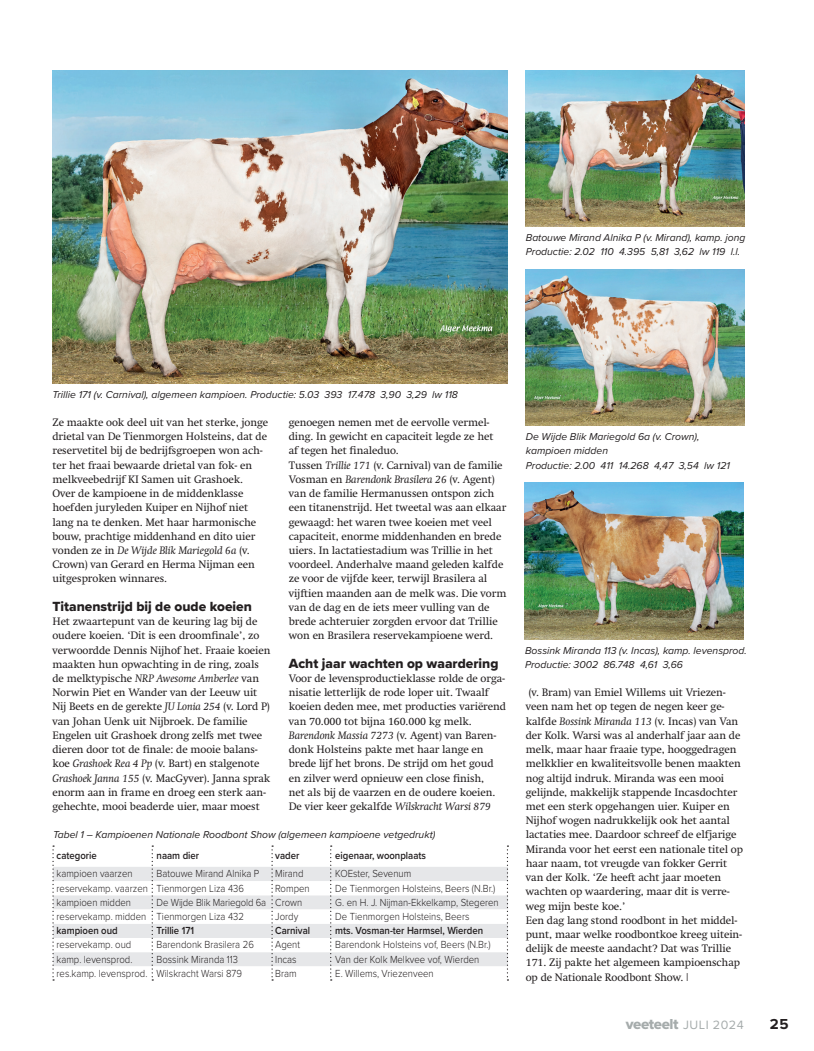
<style>
.page{position:relative;width:814px;height:1051px;background:#fff}
.page>*{position:absolute;margin:0;border:0;box-sizing:border-box;transform-origin:0 0}
.t1{font:15px "Proxima Nova Extrabld";letter-spacing:-.02em;color:#a6acac}
.t2{font:700 15px "Proxima Nova";color:#231f20}
.t3{font:13.75px "Proxima Nova Extrabld";color:#231f20}
.t4{font:11px/14.2px "Swift LT Pro";letter-spacing:-.01em;color:#231f20}
.t5{font:300 10.62px "Proxima Nova";color:#231f20;scale:.9 1}
.t6{font:600 10.62px "Proxima Nova";color:#231f20;scale:.9 1}
.t7{font:italic 10.38px/14.2px "Proxima Nova";color:#231f20}
.s1{font-style:italic}
.s2{font-family:"Univers LT Pro 45";font-weight:300}
.s3{font-family:"Proxima Nova";font-size:12.5px}
</style>
<div class="page">
<img style="left:525px;top:70px;width:219px;height:157px">
<img style="left:52px;top:70px;width:455px;height:313px">
<img style="left:525px;top:269px;width:219px;height:157px">
<img style="left:524px;top:483px;width:219px;height:156px">
<svg style="left:52px;top:845px;width:456px;height:136px"></svg>
<p class="t7" style="left:525px;top:230px;width:221px">Batouwe Mirand Alnika P (v. Mirand), kamp. jong<br>Productie: 2.02 110 4.395 5,81 3,62 lw 119 l.l.</p>
<p class="t7" style="left:52px;top:386px;width:407px">Trillie 171 (v. Carnival), algemeen kampioen. Productie: 5.03 393 17.478 3,90 3,29 lw 118</p>
<p class="t4" style="left:52px;top:415px;width:217px">Ze maakte ook deel uit van het sterke, jonge drietal van De Tienmorgen Holsteins, dat de reservetitel bij de bedrijfsgroepen won ach&shy;ter het fraai bewaarde drietal van fok- en melkveebedrijf KI Samen uit Grashoek.<br>Over de kampioene in de middenklasse hoefden juryleden Kuiper en Nijhof niet lang na te denken. Met haar harmonische bouw, prachtige middenhand en dito uier vonden ze in <span class="s1">De Wijde Blik Mariegold 6a</span> (v.<br>Crown) van Gerard en Herma Nijman een uitgesproken winnares.</p>
<p class="t3" style="left:52px;top:596px;width:201px">Titanenstrijd bij de oude koeien</p>
<p class="t4" style="left:52px;top:614px;width:219px">Het zwaartepunt van de keuring lag bij de oudere koeien. ‘Dit is een droomfinale’, zo verwoordde Dennis Nijhof het. Fraaie koeien maakten hun opwachting in de ring, zoals de melktypische <span class="s1">NRP Awesome Amberlee</span> van Norwin Piet en Wander van der Leeuw uit Nij Beets en de gerekte <span class="s1">JU Lonia 254</span> (v. Lord P) van Johan Uenk uit Nijbroek. De familie Engelen uit Grashoek drong zelfs met twee dieren door tot de finale: de mooie balans&shy;koe <span class="s1">Grashoek Rea 4 Pp</span> (v. Bart) en stalgenote <span class="s1">Grashoek Janna 155</span> (v. MacGyver). Janna sprak enorm aan in frame en droeg een sterk aan&shy;gehechte, mooi beaderde uier, maar moest</p>
<p class="t4" style="left:289px;top:415px;width:219px">genoegen nemen met de eervolle vermel&shy;ding. In gewicht en capaciteit legde ze het<br>af tegen het finaleduo.<br>Tussen <span class="s1">Trillie 171</span> (v. Carnival) van de familie Vosman en <span class="s1">Barendonk Brasilera 26</span> (v. Agent) van de familie Hermanussen ontspon zich een titanenstrijd. Het tweetal was aan elkaar gewaagd: het waren twee koeien met veel capaciteit, enorme middenhanden en brede uiers. In lactatiestadium was Trillie in het voordeel. Anderhalve maand geleden kalfde ze voor de vijfde keer, terwijl Brasilera al vijftien maanden aan de melk was. Die vorm van de dag en de iets meer vulling van de brede achteruier zorgden ervoor dat Trillie won en Brasilera reservekampioene werd.</p>
<p class="t3" style="left:289px;top:653px;width:211px">Acht jaar wachten op waardering</p>
<p class="t4" style="left:289px;top:671px;width:219px">Voor de levensproductieklasse rolde de orga&shy;nisatie letterlijk de rode loper uit. Twaalf koeien deden mee, met producties variërend van 70.000 tot bijna 160.000 kg melk.<br><span class="s1">Barendonk Massia 7273</span> (v. Agent) van Baren&shy;donk Holsteins pakte met haar lange en brede lijf het brons. De strijd om het goud en zilver werd opnieuw een close finish,<br>net als bij de vaarzen en de oudere koeien.<br>De vier keer gekalfde <span class="s1">Wilskracht Warsi 879</span></p>
<p class="t7" style="left:53px;top:827px;width:383px">Tabel 1 – Kampioenen Nationale Roodbont Show (algemeen kampioene vetgedrukt)</p>
<p class="t6" style="left:57px;top:848px;width:46px">categorie</p>
<p class="t6" style="left:156px;top:848px;width:49px">naam dier</p>
<p class="t6" style="left:275px;top:848px;width:28px">vader</p>
<p class="t6" style="left:335px;top:848px;width:102px">eigenaar, woonplaats</p>
<p class="t5" style="left:57px;top:866px;width:86px">kampioen vaarzen</p>
<p class="t5" style="left:156px;top:866px;width:116px">Batouwe Mirand Alnika P</p>
<p class="t5" style="left:275px;top:866px;width:33px">Mirand</p>
<p class="t5" style="left:335px;top:866px;width:86px">KOEster, Sevenum</p>
<p class="t5" style="left:57px;top:880px;width:210px">reservekamp. vaarzen Tienmorgen Liza 436</p>
<p class="t5" style="left:275px;top:880px;width:40px">Rompen</p>
<p class="t5" style="left:335px;top:880px;width:179px">De Tienmorgen Holsteins, Beers (N.Br.)</p>
<p class="t5" style="left:57px;top:894px;width:84px">kampioen midden</p>
<p class="t5" style="left:156px;top:894px;width:163px">De Wijde Blik Mariegold 6a Crown</p>
<p class="t5" style="left:335px;top:894px;width:183px">G. en H. J. Nijman-Ekkelkamp, Stegeren</p>
<p class="t5" style="left:57px;top:908px;width:210px">reservekamp. midden Tienmorgen Liza 432</p>
<p class="t5" style="left:275px;top:908px;width:27px">Jordy</p>
<p class="t5" style="left:335px;top:908px;width:150px">De Tienmorgen Holsteins, Beers</p>
<p class="t6" style="left:57px;top:923px;width:69px">kampioen oud</p>
<p class="t6" style="left:156px;top:923px;width:43px">Trillie 171</p>
<p class="t6" style="left:275px;top:923px;width:40px">Carnival</p>
<p class="t6" style="left:335px;top:923px;width:166px">mts. Vosman-ter Harmsel, Wierden</p>
<p class="t5" style="left:57px;top:937px;width:84px">reservekamp. oud</p>
<p class="t5" style="left:156px;top:937px;width:110px">Barendonk Brasilera 26</p>
<p class="t5" style="left:275px;top:937px;width:29px">Agent</p>
<p class="t5" style="left:335px;top:937px;width:174px">Barendonk Holsteins vof, Beers (N.Br.)</p>
<p class="t5" style="left:57px;top:951px;width:86px">kamp. levensprod.</p>
<p class="t5" style="left:156px;top:951px;width:92px">Bossink Miranda 113</p>
<p class="t5" style="left:275px;top:951px;width:25px">Incas</p>
<p class="t5" style="left:335px;top:951px;width:162px">Van der Kolk Melkvee vof, Wierden</p>
<p class="t5" style="left:57px;top:965px;width:207px">res.kamp. levensprod. Wilskracht Warsi 879</p>
<p class="t5" style="left:275px;top:965px;width:25px">Bram</p>
<p class="t5" style="left:335px;top:965px;width:111px">E. Willems, Vriezenveen</p>
<p class="t7" style="left:525px;top:429px;width:206px">De Wijde Blik Mariegold 6a (v. Crown), kampioen midden<br>Productie: 2.00 411 14.268 4,47 3,54 lw 121</p>
<p class="t7" style="left:525px;top:642px;width:223px">Bossink Miranda 113 (v. Incas), kamp. levensprod.<br>Productie: 3002 86.748 4,61 3,66</p>
<p class="t4" style="left:525px;top:685px;width:219px">(v. Bram) van Emiel Willems uit Vriezen&shy;veen nam het op tegen de negen keer ge&shy;kalfde <span class="s1">Bossink Miranda 113</span> (v. Incas) van Van der Kolk. Warsi was al anderhalf jaar aan de melk, maar haar fraaie type, hooggedragen melkklier en kwaliteitsvolle benen maakten nog altijd indruk. Miranda was een mooi gelijnde, makkelijk stappende Incasdochter met een sterk opgehangen uier. Kuiper en Nijhof wogen nadrukkelijk ook het aantal lactaties mee. Daardoor schreef de elfjarige Miranda voor het eerst een nationale titel op haar naam, tot vreugde van fokker Gerrit van der Kolk. ‘Ze heeft acht jaar moeten wachten op waardering, maar dit is verre&shy;weg mijn beste koe.’<br>Een dag lang stond roodbont in het middel&shy;punt, maar welke roodbontkoe kreeg uitein&shy;delijk de meeste aandacht? Dat was Trillie 171. Zij pakte het algemeen kampioenschap op de Nationale Roodbont Show. <span class="s2">l</span></p>
<h1 class="t1" style="left:626px;top:1013px;width:119px">veeteelt <span class="s3">JULI 2024</span></h1>
<h1 class="t2" style="left:769px;top:1013px;width:20px">25</h1>
</div>
